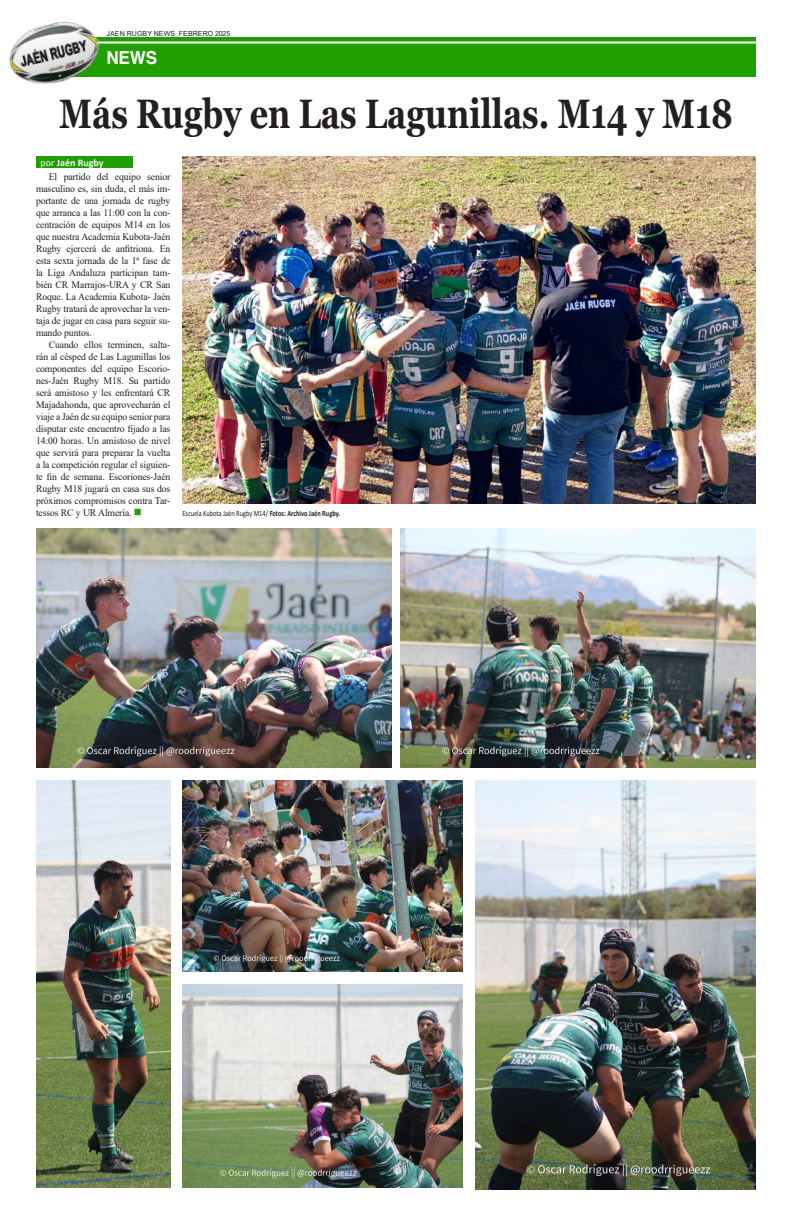
<style>
.page{position:relative;width:792px;height:1224px;background:#fff}
.page>*{position:absolute;margin:0;border:0;box-sizing:border-box;transform-origin:0 0}
.t1{font:700 41.2px "Georgia";color:#231f20;scale:.79 1}
.t2{font:700 18px "Helvetica";color:#fff;scale:.95 1}
.t3{font:10px/12px "Times New Roman";letter-spacing:-.01em;color:#231f20;text-align:justify}
.t4{font:700 10px "Calibri";color:#fff}
.t5{font:8px "Calibri";color:#231f20;scale:.8 1}
.t6{font:7px "Arial";letter-spacing:.015em;color:#231f20}
.s1{font-weight:400}
.s2{color:#219e00}
.s3{font-weight:700}
</style>
<div class="page">
<div style="left:36px;top:38px;width:720px;height:39px;background:#219e00"></div>
<hr style="left:36px;top:42px;width:720px;height:2px;background:#fff">
<img style="left:8px;top:21px;width:98px;height:63px">
<div style="left:36px;top:156px;width:96px;height:12px;background:#219e00"></div>
<img style="left:182px;top:156px;width:574px;height:348px">
<img style="left:36px;top:528px;width:356px;height:240px">
<img style="left:400px;top:528px;width:356px;height:240px">
<img style="left:182px;top:780px;width:281px;height:192px">
<img style="left:475px;top:780px;width:281px;height:409px">
<img style="left:36px;top:780px;width:134px;height:408px">
<img style="left:182px;top:985px;width:281px;height:203px">
<p class="t6" style="left:107px;top:29px;width:125px">JAEN RUGBY NEWS, FEBRERO 2025</p>
<h2 class="t2" style="left:106px;top:46px;width:55px">NEWS</h2>
<h1 class="t1" style="left:59px;top:87px;width:855px">Más Rugby en Las Lagunillas. M14 y M18</h1>
<p class="t4" style="left:41px;top:155px;width:64px"><span class="s1">por</span> Jaén Rugby</p>
<p class="t3" style="left:36px;top:170px;width:136px;text-indent:13px">El partido del equipo senior masculino es, sin duda, el más im&shy;portante de una jornada de rugby que arranca a las 11:00 con la con&shy;centración de equipos M14 en los que nuestra Academia Kubota-Jaén Rugby ejercerá de anfitriona. En esta sexta jornada de la 1ª fase de la Liga Andaluza participan tam&shy;bién CR Marrajos-URA y CR San Roque. La Academia Kubota- Jaén Rugby tratará de aprovechar la ven&shy;taja de jugar en casa para seguir su&shy;mando puntos.</p>
<p class="t3" style="left:36px;top:338px;width:136px;text-indent:13px">Cuando ellos terminen, salta&shy;rán al césped de Las Lagunillas los componentes del equipo Escorio&shy;nes-Jaén Rugby M18. Su partido será amistoso y les enfrentará CR Majadahonda, que aprovecharán el viaje a Jaén de su equipo senior para disputar este encuentro fijado a las 14:00 horas. Un amistoso de nivel que servirá para preparar la vuelta a la competición regular el siguien&shy;te fin de semana. Escoriones-Jaén Rugby M18 jugará en casa sus dos próximos compromisos contra Tar&shy;tessos RC y UR Almería. <span class="s2">■</span></p>
<p class="t5" style="left:182px;top:508px;width:199px">Escuela Kubota Jaén Rugby M14/ <span class="s3">Fotos: Archivo Jaén Rugby.</span></p>
</div>
